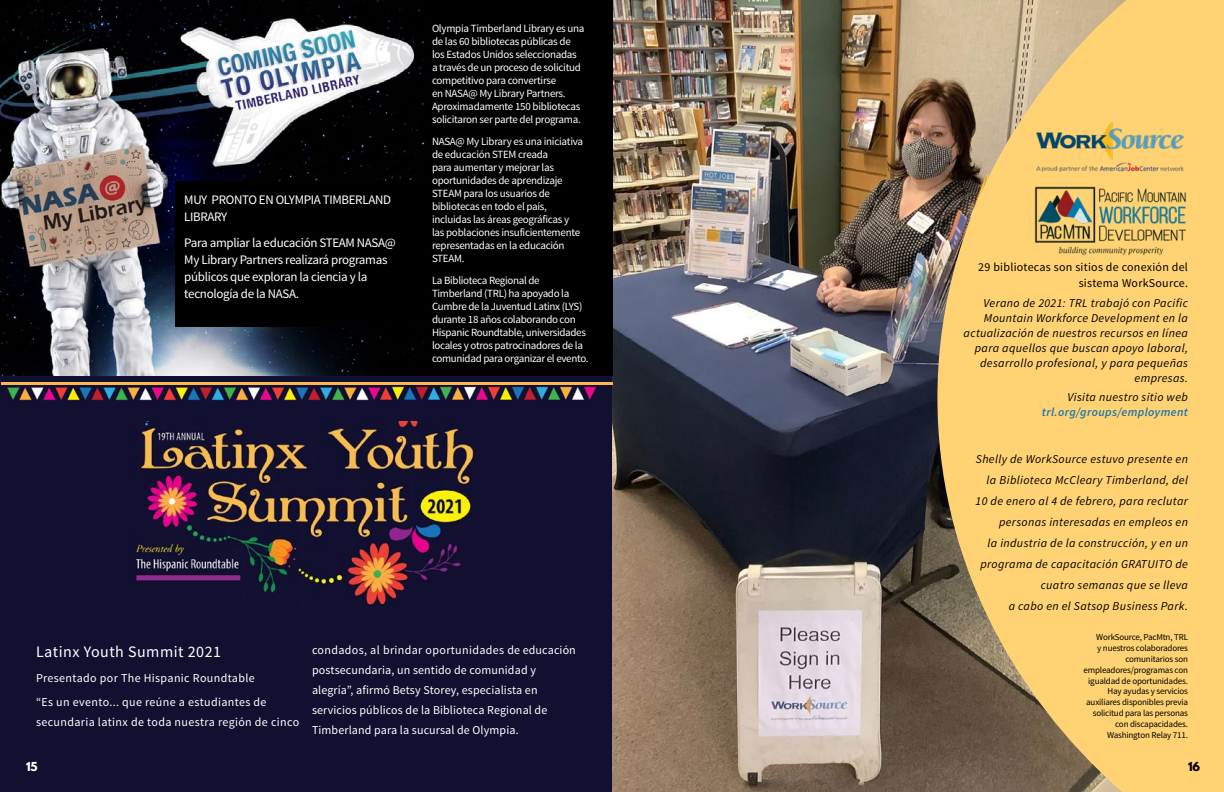
<style>
.page{position:relative;width:1224px;height:792px;background:#fff}
.page>*{position:absolute;margin:0;border:0;box-sizing:border-box;transform-origin:0 0}
.t1{font:16px "Source Sans Pro";letter-spacing:.03em;color:#fff}
.t2{font:13px/17px "Source Sans Pro";letter-spacing:-.025em;color:#fff}
.t3{font:italic 12px/21px "Source Sans Pro";letter-spacing:.03em;color:#000;text-align:right}
.t4{font:12px/20px "Source Sans Pro";letter-spacing:.01em;color:#fff}
.t5{font:12px/24.5px "Source Sans Pro";letter-spacing:.03em;color:#fff}
.t6{font:12px/16px "Source Sans Pro";letter-spacing:.02em;color:#000;text-align:right}
.t7{font:italic 600 12px "Source Sans Pro";letter-spacing:.03em;color:#2175a8}
.t8{font:11px/13px "Source Sans Pro";letter-spacing:-.025em;color:#fff}
.t9{font:700 11px "League Spartan";color:#fff}
.t10{font:700 11px "League Spartan";color:#000}
.t11{font:9px/10.8px "Source Sans Pro";letter-spacing:-.02em;color:#000;text-align:right}
</style>
<div class="page">
<img style="left:612px;top:0;width:325px;height:792px">
<div style="left:375px;top:0;width:238px;height:376px;background:#000"></div>
<div style="left:0;top:376px;width:612px;height:416px;background:#121030"></div>
<img style="left:1px;top:0;width:424px;height:376px">
<img style="left:135px;top:422px;width:339px;height:183px">
<img style="left:7px;top:387px;width:370px;height:14px">
<img style="left:377px;top:386px;width:219px;height:14px">
<hr style="left:1px;top:382px;width:612px;height:3px;background:#f8b84d">
<svg style="left:937px;top:0;width:287px;height:792px;background:#e5bf70"></svg>
<img style="left:1033px;top:181px;width:156px;height:80px">
<img style="left:1037px;top:122px;width:147px;height:50px">
<div style="left:176px;top:181px;width:249px;height:146px;background:#000"></div>
<p class="t2" style="left:184px;top:192px;width:208px">MUY PRONTO EN OLYMPIA TIMBERLAND<br>LIBRARY</p>
<p class="t2" style="left:184px;top:235px;width:213px">Para ampliar la educación STEAM NASA@ My Library Partners realizará programas públicos que exploran la ciencia y la tecnología de la NASA.</p>
<p class="t8" style="left:432px;top:22px;width:154px">Olympia Timberland Library es una de las 60 bibliotecas públicas de los Estados Unidos seleccionadas a través de un proceso de solicitud competitivo para convertirse<br>en NASA@ My Library Partners.<br>Aproximadamente 150 bibliotecas solicitaron ser parte del programa.</p>
<p class="t8" style="left:432px;top:135px;width:153px">NASA@ My Library es una iniciativa de educación STEM creada<br>para aumentar y mejorar las oportunidades de aprendizaje<br>STEAM para los usuarios de bibliotecas en todo el país, incluidas las áreas geográficas y las poblaciones insuficientemente representadas en la educación<br>STEAM.</p>
<p class="t8" style="left:432px;top:274px;width:158px">La Biblioteca Regional de Timberland (TRL) ha apoyado la Cumbre de la Juventud Latinx (LYS) durante 18 años colaborando con Hispanic Roundtable, universidades locales y otros patrocinadores de la comunidad para organizar el evento.</p>
<h1 class="t1" style="left:36px;top:642px;width:187px">Latinx Youth Summit 2021</h1>
<p class="t5" style="left:36px;top:666px;width:232px">Presentado por The Hispanic Roundtable “Es un evento... que reúne a estudiantes de</p>
<p class="t5" style="left:36px;top:710px;width:265px">secundaria latinx de toda nuestra región de cinco</p>
<p class="t4" style="left:312px;top:640px;width:265px">condados, al brindar oportunidades de educación postsecundaria, un sentido de comunidad y alegría”, afirmó Betsy Storey, especialista en servicios públicos de la Biblioteca Regional de Timberland para la sucursal de Olympia.</p>
<p class="t6" style="left:978px;top:259px;width:211px">29 bibliotecas son sitios de conexión del sistema WorkSource.</p>
<p class="t3" style="left:964px;top:295px;width:226px;line-height:15px">Verano de 2021: TRL trabajó con Pacific Mountain Workforce Development en la actualización de nuestros recursos en línea para aquellos que buscan apoyo laboral, desarrollo profesional, y para pequeñas empresas.</p>
<p class="t3" style="left:1068px;top:387px;width:122px">Visita nuestro sitio web</p>
<p class="t7" style="left:1042px;top:405px;width:148px">trl.org/groups/employment</p>
<p class="t3" style="left:976px;top:448px;width:214px">Shelly de WorkSource estuvo presente en la Biblioteca McCleary Timberland, del 10 de enero al 4 de febrero, para reclutar personas interesadas en empleos en<br>la industria de la construcción, y en un programa de capacitación GRATUITO de cuatro semanas que se lleva<br>a cabo en el Satsop Business Park.</p>
<p class="t11" style="left:1084px;top:632px;width:106px">WorkSource, PacMtn, TRL<br>y nuestros colaboradores comunitarios son empleadores/programas con igualdad de oportunidades.<br>Hay ayudas y servicios auxiliares disponibles previa solicitud para las personas con discapacidades.<br>Washington Relay 711.</p>
<p class="t9" style="left:26px;top:758px;width:13px">15</p>
<p class="t10" style="left:1188px;top:758px;width:14px">16</p>
</div>
